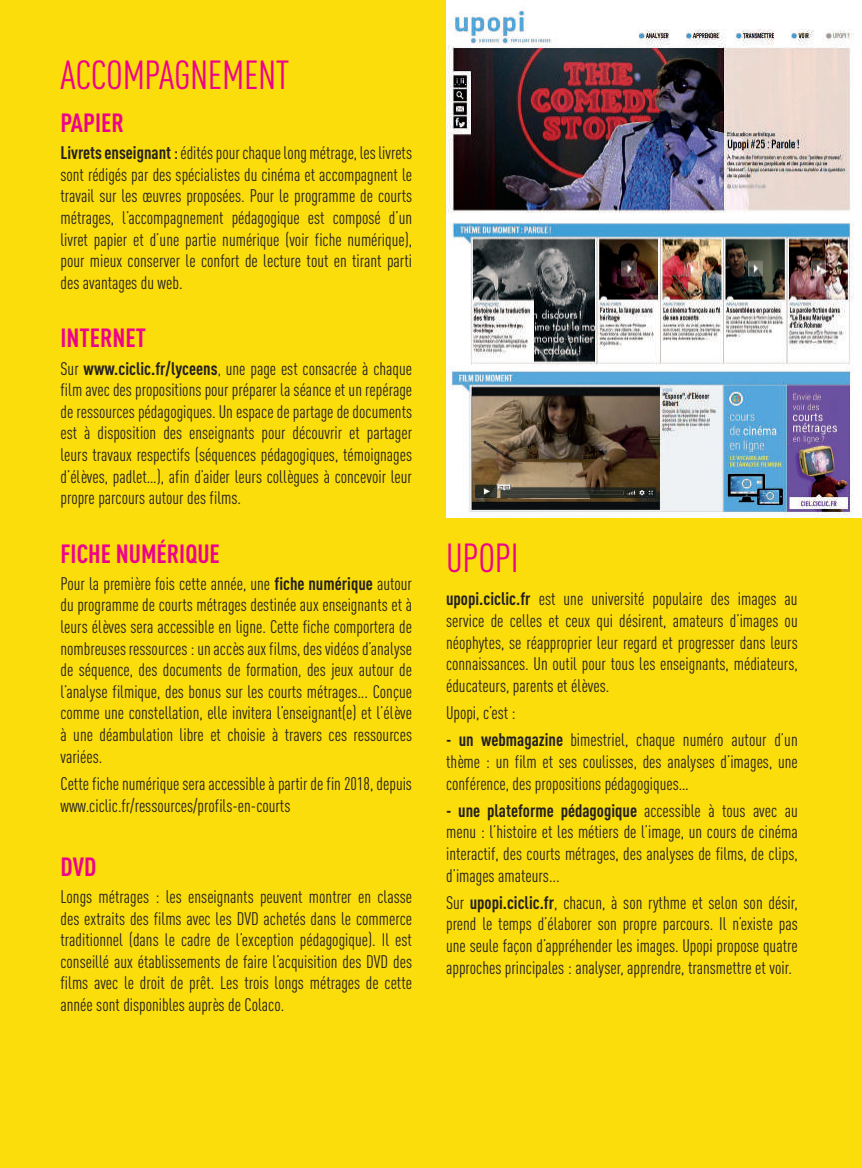
<style>
.page{position:relative;width:862px;height:1168px;background:#fadd0b}
.page>*{position:absolute;margin:0;border:0;box-sizing:border-box;transform-origin:0 0}
.t1{font:40px "DIN Cond";letter-spacing:-.01em;color:#ed028c}
.t2{font:700 26px "DIN Cond";color:#ed028c}
.t3{font:18px/21.6px "DIN Cond";color:#231f20;text-align:justify}
.s1{font-weight:700}
.s2{font-weight:500}
</style>
<div class="page">
<div style="left:446px;top:0;width:416px;height:517px;background:#fff"></div>
<img style="left:446px;top:10px;width:408px;height:506px">
<h1 class="t1" style="left:60px;top:52px;width:231px">ACCOMPAGNEMENT</h1>
<h2 class="t2" style="left:60px;top:107px;width:65px">PAPIER</h2>
<p class="t3" style="left:60px;top:142px;width:353px"><span class="s1">Livrets enseignant</span> <span class="s2">:</span> édités pour chaque long métrage, les livrets sont rédigés par des spécialistes du cinéma et accompagnent le travail sur les œuvres proposées. Pour le programme de courts métrages, l’accompagnement pédagogique est composé d’un livret papier et d’une partie numérique (voir fiche numérique), pour mieux conserver le confort de lecture tout en tirant parti des avantages du web.</p>
<h2 class="t2" style="left:60px;top:322px;width:87px">INTERNET</h2>
<p class="t3" style="left:60px;top:357px;width:353px">Sur <span class="s1">www.ciclic.fr/lyceens</span>, une page est consacrée à chaque film avec des propositions pour préparer la séance et un repérage de ressources pédagogiques. Un espace de partage de documents est à disposition des enseignants pour découvrir et partager leurs travaux respectifs (séquences pédagogiques, témoignages d’élèves, padlet…), afin d’aider leurs collègues à concevoir leur propre parcours autour des films.</p>
<h2 class="t2" style="left:60px;top:537px;width:161px">FICHE NUMÉRIQUE</h2>
<p class="t3" style="left:60px;top:573px;width:353px">Pour la première fois cette année, une <span class="s1">fiche numérique</span> autour du programme de courts métrages destinée aux enseignants et à leurs élèves sera accessible en ligne. Cette fiche comportera de nombreuses ressources : un accès aux films, des vidéos d’analyse de séquence, des documents de formation, des jeux autour de l’analyse filmique, des bonus sur les courts métrages... Conçue comme une constellation, elle invitera l’enseignant(e) et l’élève à une déambulation libre et choisie à travers ces ressources variées.</p>
<p class="t3" style="left:60px;top:773px;width:353px">Cette fiche numérique sera accessible à partir de fin 2018, depuis www.ciclic.fr/ressources/profils-en-courts</p>
<h2 class="t2" style="left:60px;top:851px;width:37px">DVD</h2>
<p class="t3" style="left:60px;top:886px;width:353px">Longs métrages : les enseignants peuvent montrer en classe des extraits des films avec les DVD achetés dans le commerce traditionnel (dans le cadre de l’exception pédagogique). Il est conseillé aux établissements de faire l’acquisition des DVD des films avec le droit de prêt. Les trois longs métrages de cette année sont disponibles auprès de Colaco.</p>
<h1 class="t1" style="left:446px;top:535px;width:74px">UPOPI</h1>
<p class="t3" style="left:446px;top:588px;width:353px"><span class="s1">upopi.ciclic.fr</span> est une université populaire des images au service de celles et ceux qui désirent, amateurs d’images ou néophytes, se réapproprier leur regard et progresser dans leurs connaissances. Un outil pour tous les enseignants, médiateurs, éducateurs, parents et élèves.</p>
<p class="t3" style="left:446px;top:702px;width:71px">Upopi, c’est :</p>
<p class="t3" style="left:446px;top:729px;width:353px"><span class="s1">- un webmagazine</span> bimestriel, chaque numéro autour d’un thème : un film et ses coulisses, des analyses d’images, une conférence, des propositions pédagogiques…</p>
<p class="t3" style="left:446px;top:799px;width:353px"><span class="s1">- une plateforme pédagogique</span> accessible à tous avec au menu : l’histoire et les métiers de l’image, un cours de cinéma interactif, des courts métrages, des analyses de films, de clips, d’images amateurs...</p>
<p class="t3" style="left:446px;top:891px;width:353px">Sur <span class="s1">upopi.ciclic.fr</span>, chacun, à son rythme et selon son désir, prend le temps d’élaborer son propre parcours. Il n’existe pas une seule façon d’appréhender les images. Upopi propose quatre approches principales : analyser, apprendre, transmettre et voir.</p>
</div>
